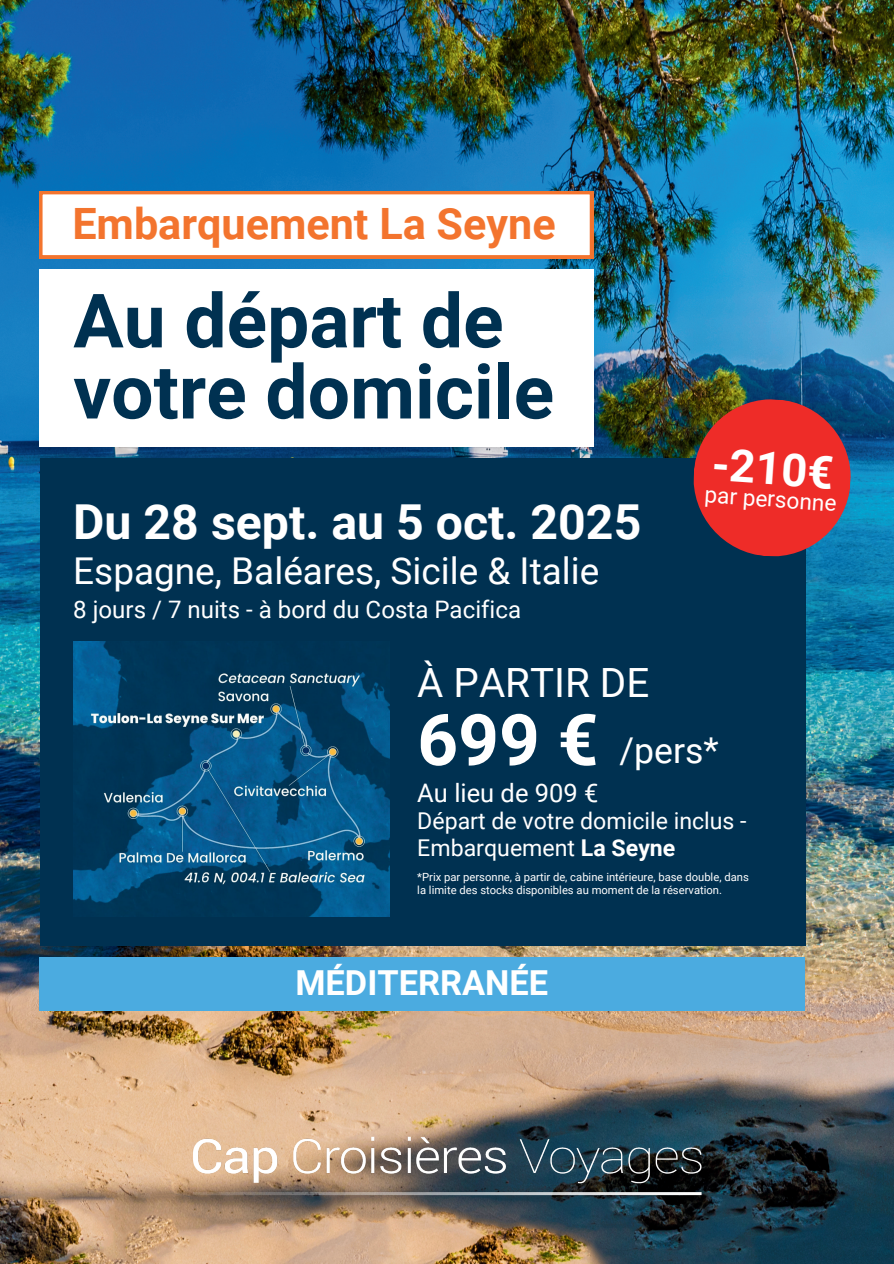
<style>
.page{position:relative;width:894px;height:1264px;background:#fff}
.page>*{position:absolute;margin:0;border:0;box-sizing:border-box;transform-origin:0 0}
.t1{font:700 74.85px/71.1px "Roboto";color:#003151}
.t2{font:700 48.15px "Roboto";color:#fff}
.t3{font:700 45.3px "Roboto";color:#fff}
.t4{font:700 43.2px "Roboto";color:#f3742e}
.t5{font:40.35px "Roboto";color:#fff}
.t6{font:36.9px "Roboto";color:#fff}
.t7{font:35.55px "Roboto";color:#fff}
.t8{font:700 34.35px "Roboto";color:#fff}
.t9{font:25.5px "Roboto";color:#fff}
.t10{font:24.15px "Roboto";color:#fff}
.t11{font:23.1px/27px "Roboto";color:#fff}
.t12{font:22.65px "Roboto";color:#fff}
.t13{font:11.25px/13px "Roboto";color:#fff}
.s1{font-weight:700;font-size:71.25px}
.s2{font-weight:700}
</style>
<div class="page">
<img style="left:0;top:0;width:893px;height:1263px">
<div style="left:40px;top:458px;width:765px;height:487px;background:#003151"></div>
<svg style="left:40px;top:270px;width:553px;height:176px"></svg>
<img style="left:73px;top:641px;width:316px;height:275px">
<div style="left:39px;top:957px;width:765px;height:54px;background:#4babe0"></div>
<img style="left:164px;top:1107px;width:565px;height:104px">
<svg style="left:690px;top:396px;width:163px;height:163px;background:#b23537"></svg>
<svg style="left:39px;top:191px;width:554px;height:67px"></svg>
<h3 class="t4" style="left:72px;top:193px;width:484px">Embarquement La Seyne</h3>
<h1 class="t1" style="left:73px;top:282px;width:482px">Au départ de votre domicile</h1>
<h2 class="t2" style="left:73px;top:487px;width:569px">Du 28 sept. au 5 oct. 2025</h2>
<h3 class="t6" style="left:73px;top:545px;width:527px">Espagne, Baléares, Sicile &amp; Italie</h3>
<h3 class="t10" style="left:73px;top:592px;width:449px">8 jours / 7 nuits - à bord du Costa Pacifica</h3>
<h3 class="t5" style="left:417px;top:654px;width:233px">À PARTIR DE</h3>
<h3 class="t3" style="left:714px;top:432px;width:123px;rotate:4deg">-210€</h3>
<h3 class="t12" style="left:705px;top:478px;width:134px;rotate:4deg">par personne</h3>
<h3 class="t7" style="left:417px;top:726px;width:303px"><span class="s1">699 €</span> /pers*</h3>
<h3 class="t9" style="left:417px;top:775px;width:183px">Au lieu de 909 €</h3>
<h3 class="t11" style="left:417px;top:806px;width:331px">Départ de votre domicile inclus -<br>Embarquement <span class="s2">La Seyne</span></h3>
<p class="t13" style="left:417px;top:869px;width:333px">*Prix par personne, à partir de, cabine intérieure, base double, dans la limite des stocks disponibles au moment de la réservation.</p>
<h3 class="t8" style="left:295px;top:958px;width:254px">MÉDITERRANÉE</h3>
</div>
